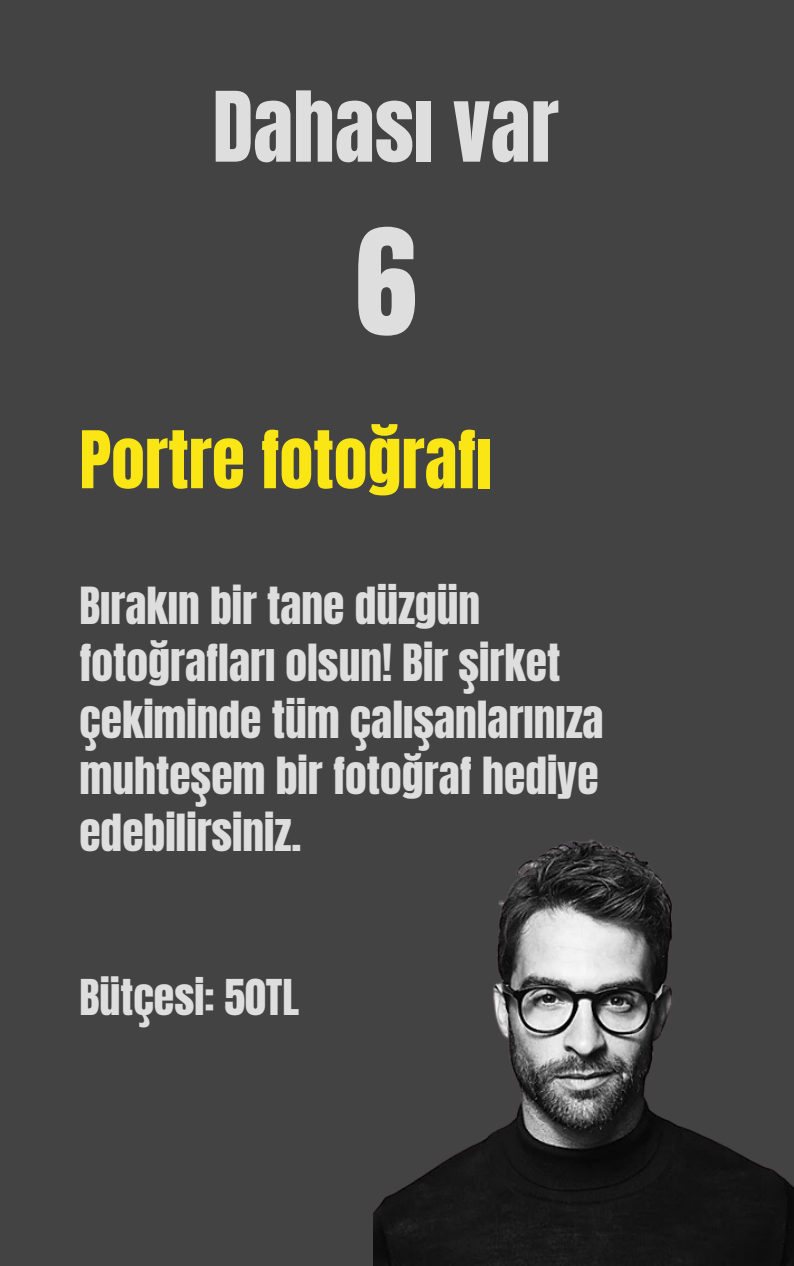
<style>
.page{position:relative;width:794px;height:1266px;background:#fff}
.page>*{position:absolute;margin:0;border:0;box-sizing:border-box;transform-origin:0 0}
.t1{font:124.5px "Anton";color:#dfdede}
.t2{font:82.5px "Anton";color:#dfdede}
.t3{font:67.5px "Anton";color:#fae614}
.t4{font:43.5px/56.8px "Anton";color:#dfdede}
.t5{font:42px "Anton";color:#dfdede}
</style>
<div class="page">
<div style="left:0;top:0;width:793px;height:1266px;background:#434343"></div>
<img style="left:373px;top:839px;width:420px;height:427px">
<p class="t2" style="left:212px;top:68px;width:348px">Dahası var</p>
<p class="t1" style="left:355px;top:193px;width:63px">6</p>
<p class="t3" style="left:79px;top:411px;width:414px">Portre fotoğrafı</p>
<p class="t4" style="left:79px;top:578px;width:525px">Bırakın bir tane düzgün fotoğrafları olsun! Bir şirket çekiminde tüm çalışanlarınıza muhteşem bir fotoğraf hediye edebilirsiniz.</p>
<p class="t5" style="left:79px;top:967px;width:221px">Bütçesi: 50TL</p>
</div>
